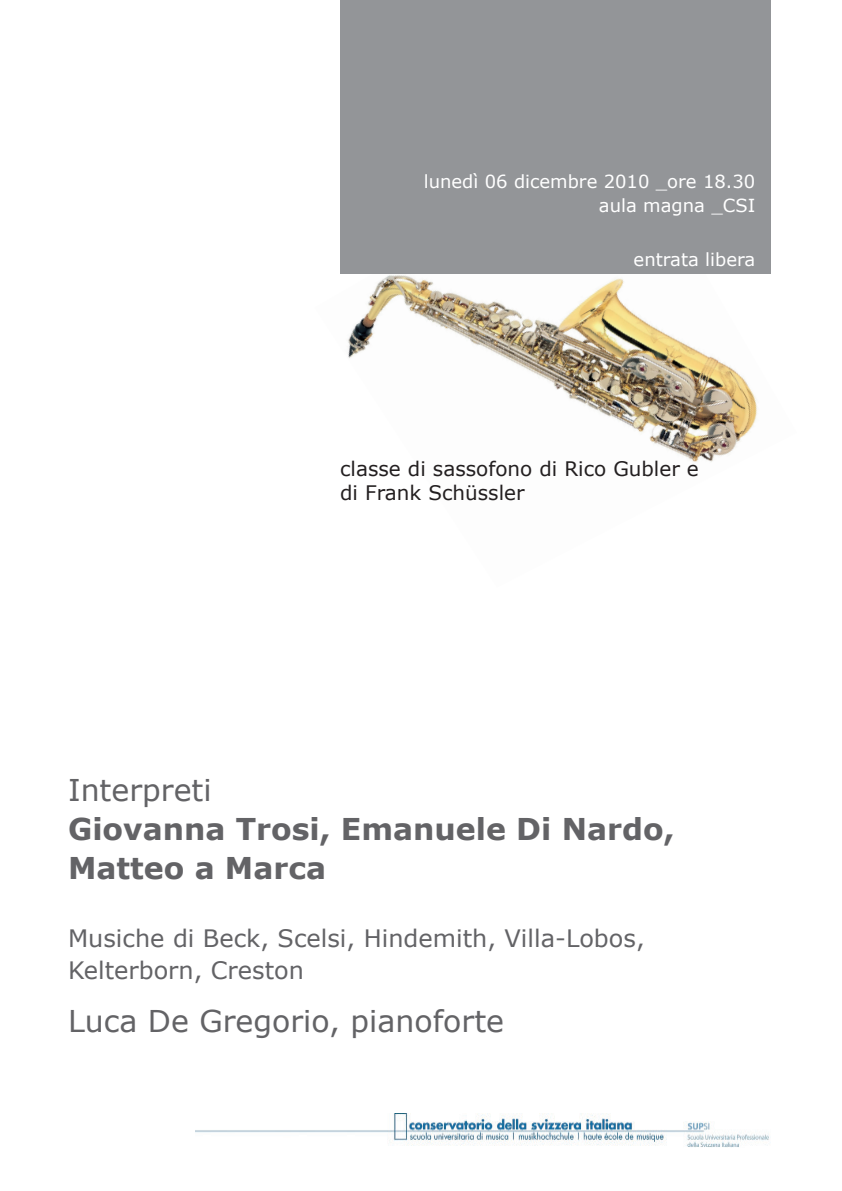
<style>
.page{position:relative;width:842px;height:1191px;background:#fff}
.page>*{position:absolute;margin:0;border:0;box-sizing:border-box;transform-origin:0 0}
.t1{font:700 30px/39px "Verdana";color:#636366}
.t2{font:30px "Verdana";color:#636366}
.t3{font:24px/32px "Verdana";color:#636366}
.t4{font:20px/24px "Verdana";color:#231f20}
.t5{font:18px/24px "Verdana";color:#fff;text-align:right}
</style>
<div class="page">
<img style="left:348px;top:275px;width:410px;height:187px">
<div style="left:340px;top:0;width:431px;height:274px;background:#939598"></div>
<img style="left:195px;top:1113px;width:574px;height:34px">
<p class="t5" style="left:424px;top:169px;width:333px">lunedì 06 dicembre 2010 _ore 18.30 aula magna _CSI</p>
<p class="t5" style="left:634px;top:247px;width:123px">entrata libera</p>
<p class="t4" style="left:340px;top:456px;width:360px">classe di sassofono di Rico Gubler e di Frank Schüssler</p>
<p class="t2" style="left:68px;top:771px;width:145px">Interpreti</p>
<p class="t1" style="left:68px;top:808px;width:608px">Giovanna Trosi, Emanuele Di Nardo,<br>Matteo a Marca</p>
<p class="t3" style="left:68px;top:921px;width:578px">Musiche di Beck, Scelsi, Hindemith, Villa-Lobos,<br>Kelterborn, Creston</p>
<p class="t2" style="left:68px;top:1002px;width:437px">Luca De Gregorio, pianoforte</p>
</div>
